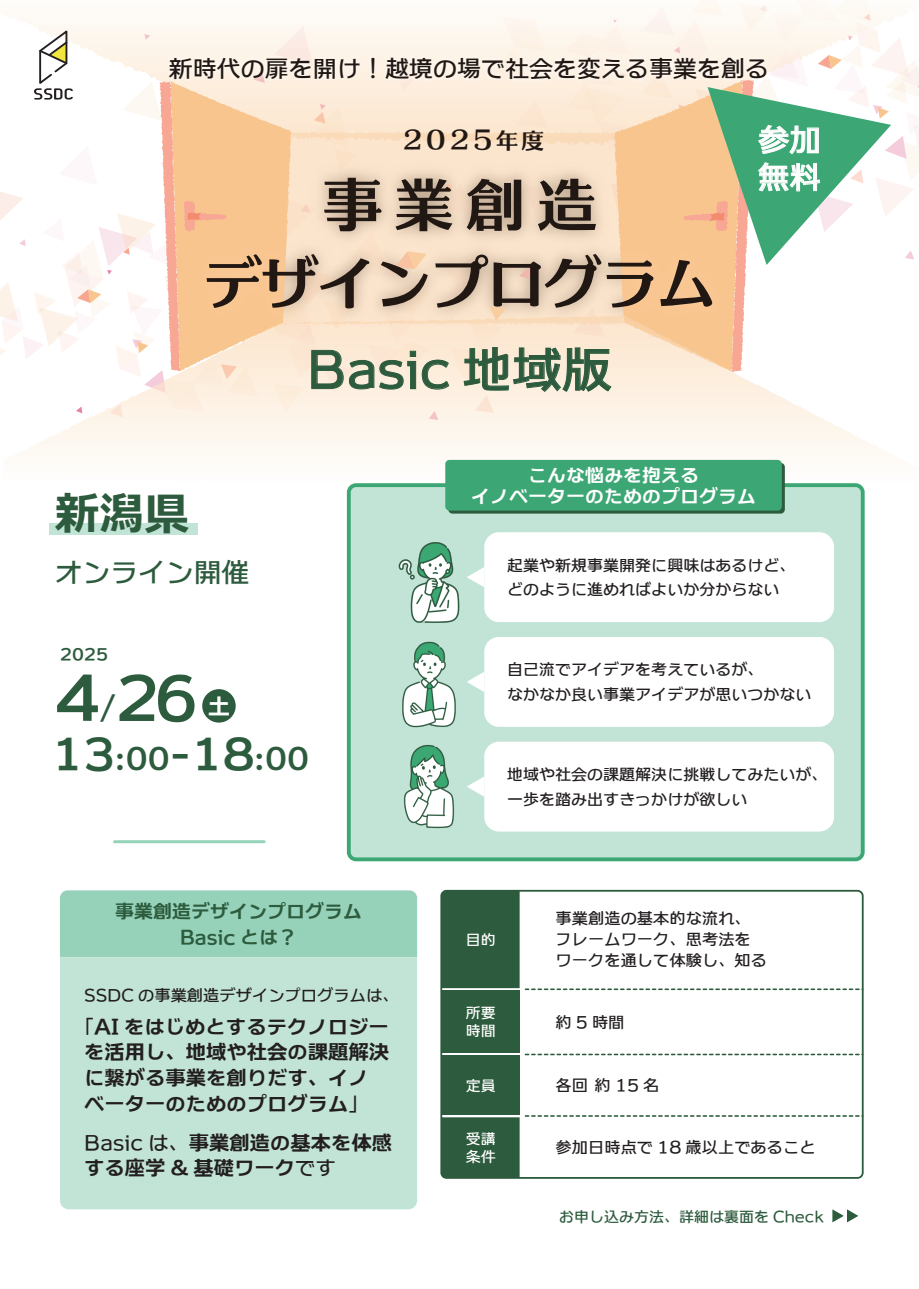
<style>
.page{position:relative;width:919px;height:1289px;background:#fff}
.page>*{position:absolute;margin:0;border:0;box-sizing:border-box;transform-origin:0 0}
.t1{font:59.55px/77.7px "AFS Min Nova E";letter-spacing:-.05em;color:#211814;text-align:center}
.t2{font:57.9px "AFS Gothic Birdseye Enova";color:#2d5b3d}
.t3{font:49.5px "AFS Gothic Birdseye D Bnova";color:#2d5b3d}
.t4{font:44.85px "AFS Gothic Birdseye Enova";color:#2d5b3d}
.t5{font:31.5px/37.5px "AFS Gothic Birdseye D Bnova";color:#fff}
.t6{font:29.25px "AFS Gothic Birdseye Enova";color:#2d5b3d}
.t7{font:27.75px "AFS Gothic Birdseye D Bnova";color:#2d5b3d}
.t8{font:26.55px "AFS Min Nova E";color:#211814}
.t9{font:24px "AFS Gothic Birdseye D Bnova";color:#211814}
.t10{font:22.35px "AFS Gothic Birdseye Enova";color:#fff}
.t11{font:20.4px/25.5px "AFS Gothic Birdseye Enova";color:#231f20;text-align:center}
.t12{font:19.05px/21px "AFS Gothic Birdseye Enova";color:#fff;text-align:center}
.t13{font:19.05px/26.1px "AFS Gothic Birdseye Enova";color:#2d5b3d;text-align:center}
.t14{font:16.2px/21px "AFS Gothic Birdseye D Bnova";color:#231f20}
.t15{font:16.05px/24.8px "AFS Gothic Birdseye D Bnova";color:#231f20}
.t16{font:15.75px "AFS Gothic Birdseye Enova";color:#2d5b3d}
.t17{font:15px "AFS Gothic Birdseye D Bnova";color:#2d5b3d}
.t18{font:15px/18px "AFS Gothic Birdseye D Bnova";color:#fff}
.s1{font-size:22.65px}
.s2{font-size:58.8px}
.s3{font-size:31.8px}
.s4{font-size:41.7px}
.s5{font-family:"AFS Gothic Birdseye D Bnova"}
</style>
<div class="page">
<div style="left:15px;top:420px;width:609px;height:42px;background:#fdf7f1"></div>
<svg style="left:0;top:0;width:918px;height:420px"></svg>
<div style="left:49px;top:523px;width:149px;height:12px;background:#c2e4d6"></div>
<div style="left:202px;top:689px;width:34px;height:33px;background:#2d5b3d;border-radius:50%"></div>
<div style="left:60px;top:890px;width:357px;height:67px;background:#96d2ba"></div>
<div style="left:60px;top:957px;width:357px;height:252px;background:#c2e4d6"></div>
<div style="left:443px;top:892px;width:76px;height:96px;background:#2d5b3d"></div>
<div style="left:442px;top:990px;width:77px;height:63px;background:#2d5b3d"></div>
<div style="left:443px;top:1117px;width:76px;height:58px;background:#2d5b3d"></div>
<svg style="left:525px;top:988px;width:335px;height:2px"></svg>
<div style="left:442px;top:1055px;width:77px;height:60px;background:#2d5b3d"></div>
<svg style="left:525px;top:1115px;width:335px;height:1px"></svg>
<svg style="left:525px;top:1053px;width:335px;height:2px"></svg>
<div style="left:440px;top:889px;width:423px;height:289px;border:2px solid #2d5b3d;border-radius:5px"></div>
<div style="left:349px;top:485px;width:513px;height:374px;background:#c2e4d6;border-radius:7px"></div>
<div style="left:347px;top:483px;width:517px;height:378px;border:4px solid #3ca774;border-radius:7px"></div>
<div style="left:448px;top:463px;width:336px;height:50px;background:linear-gradient(to right,#2d5b3d,#2d5b3d);border-radius:4px"></div>
<div style="left:445px;top:460px;width:336px;height:50px;background:#3ca774;border-radius:4px"></div>
<img style="left:404px;top:748px;width:88px;height:82px">
<img style="left:402px;top:646px;width:91px;height:102px">
<img style="left:398px;top:542px;width:93px;height:104px">
<div style="left:484px;top:532px;width:350px;height:90px;background:#fff;border-radius:15px"></div>
<svg style="left:466px;top:567px;width:18px;height:20px"></svg>
<div style="left:484px;top:637px;width:350px;height:89px;background:#fff;border-radius:15px"></div>
<svg style="left:466px;top:671px;width:18px;height:21px"></svg>
<div style="left:484px;top:741px;width:350px;height:90px;background:#fff;border-radius:15px"></div>
<svg style="left:466px;top:776px;width:18px;height:20px"></svg>
<hr style="left:114px;top:840px;width:150px;height:3px;background:#96d2ba">
<svg style="left:832px;top:1209px;width:26px;height:13px"></svg>
<h3 class="t9" style="left:169px;top:57px;width:601px">新時代の扉を開け！越境の場で社会を変える事業を創る</h3>
<h3 class="t8" style="left:402px;top:126px;width:143px">2025<span class="s1">年度</span></h3>
<h1 class="t1" style="left:203px;top:166px;width:514px">事業創造<br>デザインプログラム</h1>
<h3 class="t3" style="left:307px;top:344px;width:306px">Basic 地域版</h3>
<h3 class="t5" style="left:757px;top:121px;width:65px">参加無料</h3>
<h3 class="t4" style="left:55px;top:490px;width:136px">新潟県</h3>
<h3 class="t7" style="left:55px;top:558px;width:196px">オンライン開催</h3>
<p class="t16" style="left:60px;top:646px;width:49px">2025</p>
<h2 class="t2" style="left:55px;top:669px;width:145px"><span class="s2">4</span><span class="s3">/</span>26</h2>
<h3 class="t6" style="left:52px;top:744px;width:259px"><span class="s4">13</span>:00<span class="s4">-18</span>:00</h3>
<h3 class="t10" style="left:208px;top:694px;width:24px">土</h3>
<p class="t13" style="left:115px;top:897px;width:248px">事業創造デザインプログラム<br>Basic とは？</p>
<p class="t14" style="left:84px;top:984px;width:316px">SSDC の事業創造デザインプログラムは、</p>
<p class="t11" style="left:74px;top:1013px;width:317px"><span class="s5">「</span>AI をはじめとするテクノロジーを活用し、地域や社会の課題解決に繋がる事業を創りだす、イノ<br>ベーターのためのプログラム<span class="s5">」</span></p>
<p class="t11" style="left:84px;top:1129px;width:310px;text-align:left"><span class="s5">Basic は、</span>事業創造の基本を体感する座学 &amp; 基礎ワーク<span class="s5">です</span></p>
<p class="t12" style="left:471px;top:464px;width:286px">こんな悩みを抱える<br>イノベーターのためのプログラム</p>
<p class="t15" style="left:507px;top:552px;width:290px">起業や新規事業開発に興味はあるけど、どのように進めればよいか分からない</p>
<p class="t15" style="left:507px;top:657px;width:306px">自己流でアイデアを考えているが、<br>なかなか良い事業アイデアが思いつかない</p>
<p class="t15" style="left:507px;top:761px;width:322px">地域や社会の課題解決に挑戦してみたいが、一歩を踏み出すきっかけが欲しい</p>
<p class="t18" style="left:466px;top:930px;width:31px">目的</p>
<p class="t18" style="left:466px;top:1003px;width:31px">所要時間</p>
<p class="t14" style="left:555px;top:908px;width:213px">事業創造の基本的な流れ、フレームワーク、思考法をワークを通して体験し、知る</p>
<p class="t14" style="left:555px;top:1011px;width:70px">約5時間</p>
<p class="t18" style="left:466px;top:1076px;width:31px">定員</p>
<p class="t14" style="left:555px;top:1074px;width:105px">各回 約 15 名</p>
<p class="t18" style="left:466px;top:1129px;width:31px">受講条件</p>
<p class="t14" style="left:555px;top:1137px;width:262px">参加日時点で 18 歳以上であること</p>
<p class="t17" style="left:559px;top:1209px;width:266px">お申し込み方法、詳細は裏面を Check</p>
</div>
